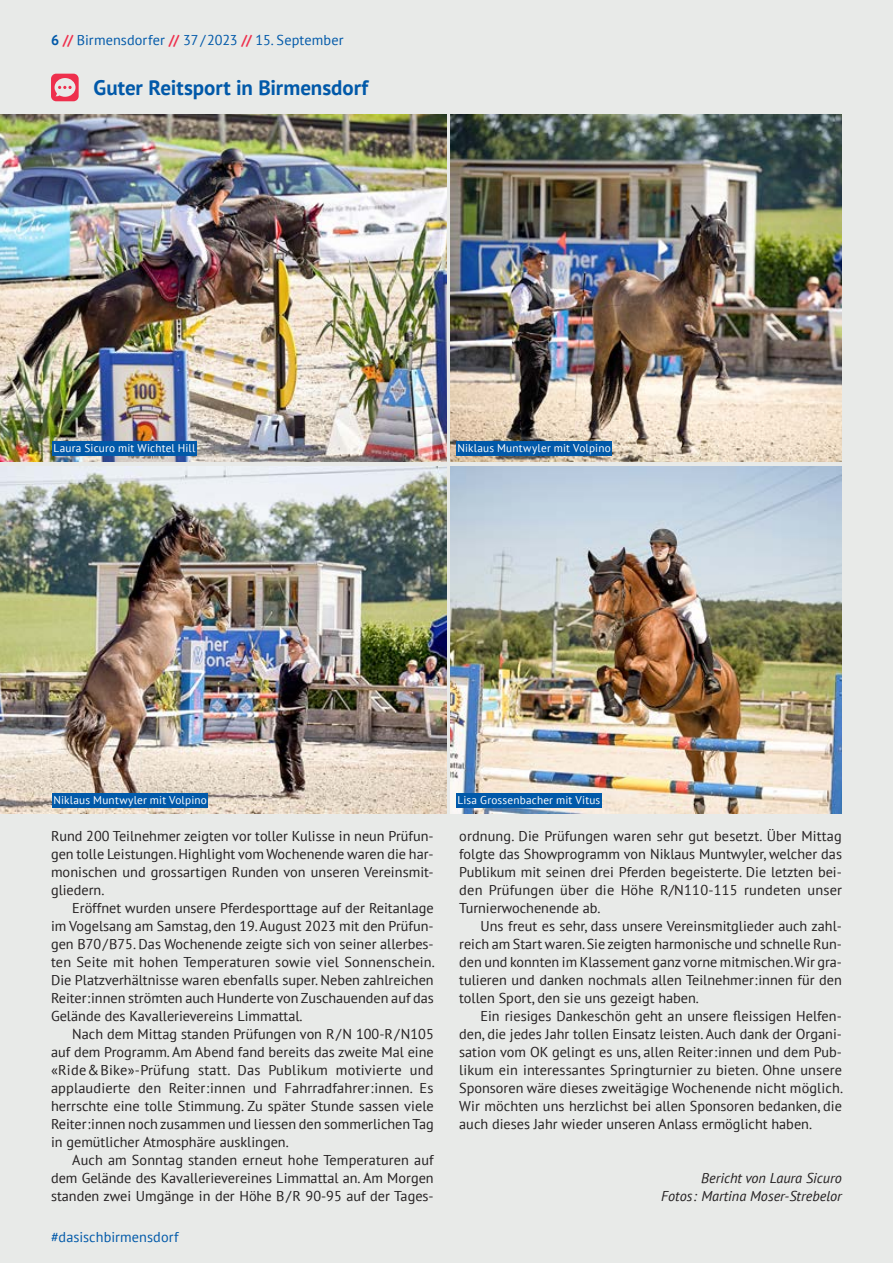
<style>
.page{position:relative;width:893px;height:1263px;background:#e8eae8}
.page>*{position:absolute;margin:0;border:0;box-sizing:border-box;transform-origin:0 0}
.t1{font:700 21px "PT Sans";letter-spacing:-.005em;color:#0159a9}
.t2{font:14.25px/18px "PT Sans";color:#231f20;text-align:justify}
.t3{font:14.25px "PT Sans";letter-spacing:.005em;color:#0159a9}
.t4{font:italic 14.25px/18px "PT Sans";color:#231f20;text-align:right}
.t5{font:11.25px "PT Sans";letter-spacing:.015em;color:#fff}
.s1{font-weight:700}
.s2{font-weight:700;color:#ee2f4c}
</style>
<div class="page">
<svg style="left:51px;top:74px;width:28px;height:27px"></svg>
<img style="left:0;top:114px;width:446px;height:348px">
<img style="left:451px;top:114px;width:391px;height:348px">
<img style="left:0;top:466px;width:446px;height:348px">
<img style="left:451px;top:466px;width:391px;height:348px">
<div style="left:456px;top:441px;width:156px;height:15px;background:#0159a9"></div>
<div style="left:52px;top:441px;width:145px;height:15px;background:#0159a9"></div>
<div style="left:52px;top:793px;width:156px;height:15px;background:#0159a9"></div>
<div style="left:456px;top:793px;width:146px;height:15px;background:#0159a9"></div>
<p class="t3" style="left:51px;top:31px;width:294px"><span class="s1">6</span> <span class="s2">//</span> Birmensdorfer <span class="s2">//</span> 37/2023 <span class="s2">//</span> 15. September</p>
<h1 class="t1" style="left:94px;top:73px;width:276px">Guter Reitsport in Birmensdorf</h1>
<p class="t5" style="left:54px;top:441px;width:143px">Laura Sicuro mit Wichtel Hill</p>
<p class="t5" style="left:457px;top:441px;width:155px">Niklaus Muntwyler mit Volpino</p>
<p class="t5" style="left:54px;top:793px;width:155px">Niklaus Muntwyler mit Volpino</p>
<p class="t5" style="left:457px;top:793px;width:144px">Lisa Grossenbacher mit Vitus</p>
<p class="t2" style="left:51px;top:827px;width:384px">Rund 200 Teilnehmer zeigten vor toller Kulisse in neun Prüfun&shy;gen tolle Leistungen. Highlight vom Wochenende waren die har&shy;monischen und grossartigen Runden von unseren Vereinsmit&shy;gliedern.</p>
<p class="t2" style="left:51px;top:899px;width:385px;text-indent:21px">Eröffnet wurden unsere Pferdesporttage auf der Reitanlage im Vogelsang am Samstag, den 19. August 2023 mit den Prüfun&shy;gen B70/B75. Das Wochenende zeigte sich von seiner allerbes&shy;ten Seite mit hohen Temperaturen sowie viel Sonnenschein.<br>Die Platzverhältnisse waren ebenfalls super. Neben zahlreichen Reiter:innen strömten auch Hunderte von Zuschauenden auf das Gelände des Kavallerievereins Limmattal.</p>
<p class="t2" style="left:51px;top:1025px;width:384px;text-indent:21px">Nach dem Mittag standen Prüfungen von R/N 100-R/N105 auf dem Programm. Am Abend fand bereits das zweite Mal eine «Ride&amp;Bike»-Prüfung statt. Das Publikum motivierte und applaudierte den Reiter:innen und Fahrradfahrer:innen. Es herrschte eine tolle Stimmung. Zu später Stunde sassen viele Reiter:innen noch zusammen und liessen den sommerlichen Tag in gemütlicher Atmosphäre ausklingen.</p>
<p class="t2" style="left:51px;top:1151px;width:384px;text-indent:21px">Auch am Sonntag standen erneut hohe Temperaturen auf dem Gelände des Kavallerievereines Limmattal an. Am Morgen standen zwei Umgänge in der Höhe B/R 90-95 auf der Tages-</p>
<p class="t3" style="left:51px;top:1227px;width:129px">#dasischbirmensdorf</p>
<p class="t2" style="left:459px;top:827px;width:384px">ordnung. Die Prüfungen waren sehr gut besetzt. Über Mittag folgte das Showprogramm von Niklaus Muntwyler, welcher das Publikum mit seinen drei Pferden begeisterte. Die letzten bei&shy;den Prüfungen über die Höhe R/N110-115 rundeten unser Turnierwochenende ab.</p>
<p class="t2" style="left:459px;top:917px;width:384px;text-indent:21px">Uns freut es sehr, dass unsere Vereinsmitglieder auch zahl&shy;reich am Start waren. Sie zeigten harmonische und schnelle Run&shy;den und konnten im Klassement ganz vorne mitmischen. Wir gra&shy;tulieren und danken nochmals allen Teilnehmer:innen für den tollen Sport, den sie uns gezeigt haben.</p>
<p class="t2" style="left:459px;top:1007px;width:385px;text-indent:21px">Ein riesiges Dankeschön geht an unsere fleissigen Helfen&shy;den, die jedes Jahr tollen Einsatz leisten. Auch dank der Organi&shy;sation vom OK gelingt es uns, allen Reiter:innen und dem Pub&shy;likum ein interessantes Springturnier zu bieten. Ohne unsere Sponsoren wäre dieses zweitägige Wochenende nicht möglich.<br>Wir möchten uns herzlichst bei allen Sponsoren bedanken, die auch dieses Jahr wieder unseren Anlass ermöglicht haben.</p>
<p class="t4" style="left:661px;top:1169px;width:182px">Bericht von Laura Sicuro<br>Fotos: Martina Moser-Strebelor</p>
</div>
